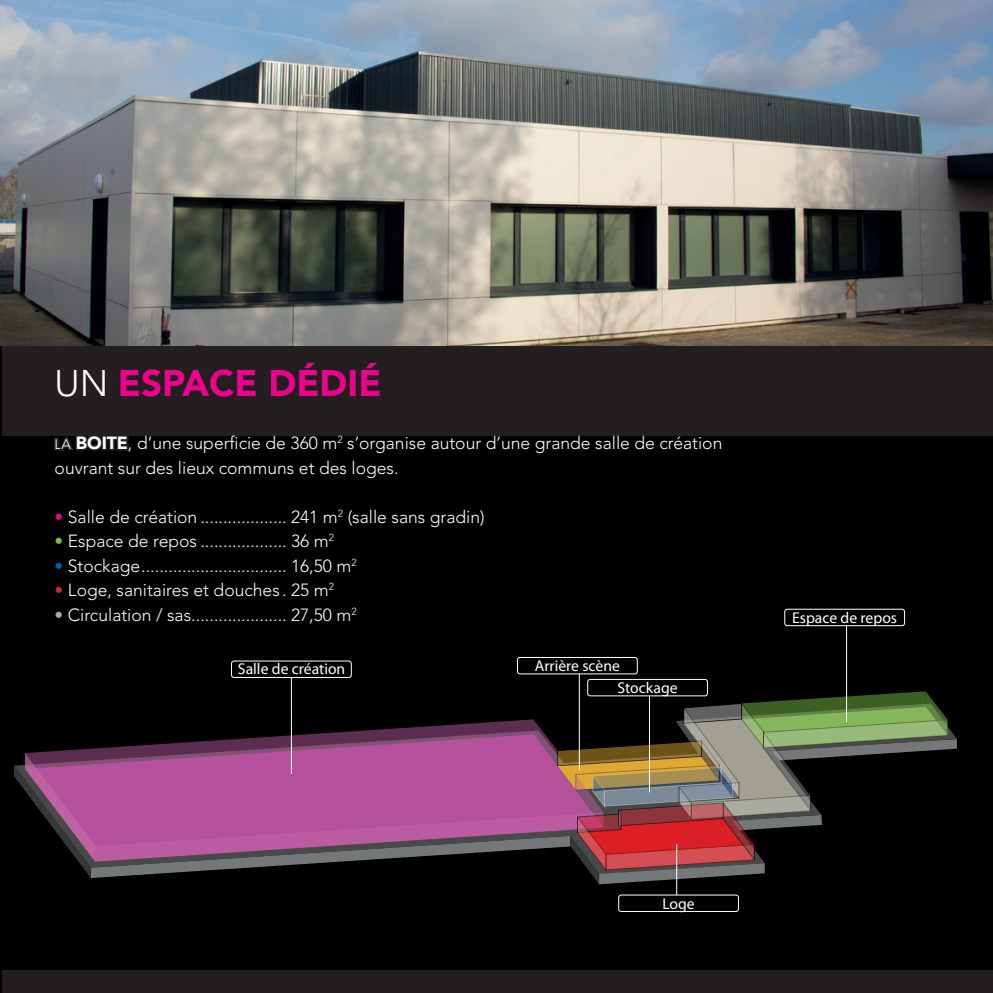
<style>
.page{position:relative;width:993px;height:993px;background:#fff}
.page>*{position:absolute;margin:0;border:0;box-sizing:border-box;transform-origin:0 0}
.t1{font:900 36.75px "Avenir LT Std";color:#ed028c}
.t2{font:300 17.5px/24.5px "Avenir LT Std";color:#fff}
.t3{font:15.58px "Myriad Pro";color:#fff}
.s1{font-weight:300;color:#fff}
.s2{font-size:14px;color:#231f20}
.s3{font-weight:900;color:#231f20}
.s4{color:#ed028c}
.s5{color:#7bc142}
.s6{color:#0162a2}
.s7{color:#d1232a}
.s8{color:#a8a9ad}
</style>
<div class="page">
<div style="left:0;top:345px;width:992px;height:647px;background:#231f20"></div>
<img style="left:0;top:345px;width:1px;height:647px">
<img style="left:0;top:0;width:992px;height:345px">
<div style="left:0;top:436px;width:992px;height:533px;background:#000001"></div>
<hr style="left:291px;top:677px;width:1px;height:96px;background:#fff">
<div style="left:231px;top:660px;width:120px;height:17px;border:1px solid #fff;border-radius:3px"></div>
<hr style="left:579px;top:673px;width:1px;height:97px;background:#fff">
<div style="left:517px;top:657px;width:120px;height:16px;border:1px solid #fff;border-radius:3px"></div>
<div style="left:618px;top:894px;width:120px;height:17px;border:1px solid #fff;border-radius:3px"></div>
<div style="left:587px;top:679px;width:120px;height:16px;border:1px solid #fff;border-radius:3px"></div>
<hr style="left:846px;top:625px;width:1px;height:97px;background:#fff">
<div style="left:784px;top:609px;width:120px;height:16px;border:1px solid #fff;border-radius:3px"></div>
<hr style="left:676px;top:844px;width:1px;height:50px;background:#fff">
<svg style="left:14px;top:691px;width:942px;height:193px"></svg>
<h1 class="t1" style="left:55px;top:361px;width:328px"><span class="s1">UN</span> ESPACE DÉDIÉ</h1>
<p class="t2" style="left:55px;top:430px;width:669px"><span class="s2">LA</span> <span class="s3">BOITE</span>, d’une superficie de 360 m<sup>2</sup> s’organise autour d’une grande salle de création ouvrant sur des lieux communs et des loges.</p>
<p class="t2" style="left:55px;top:504px;width:431px"><span class="s4">•</span> Salle de création ................... 241 m<sup>2</sup> (salle sans gradin)</p>
<p class="t2" style="left:55px;top:528px;width:281px"><span class="s5">•</span> Espace de repos ................... 36 m<sup>2</sup></p>
<p class="t2" style="left:55px;top:553px;width:303px"><span class="s6">•</span> Stockage................................ 16,50 m<sup>2</sup></p>
<p class="t2" style="left:55px;top:577px;width:281px"><span class="s7">•</span> Loge, sanitaires et douches . 25 m<sup>2</sup></p>
<p class="t2" style="left:55px;top:602px;width:303px"><span class="s8">•</span> Circulation / sas..................... 27,50 m<sup>2</sup></p>
<p class="t3" style="left:238px;top:659px;width:109px">Salle de création</p>
<p class="t3" style="left:534px;top:656px;width:87px">Arrière scène</p>
<p class="t3" style="left:617px;top:678px;width:62px">Stockage</p>
<p class="t3" style="left:791px;top:607px;width:106px">Espace de repos</p>
<p class="t3" style="left:662px;top:893px;width:34px">Loge</p>
</div>
